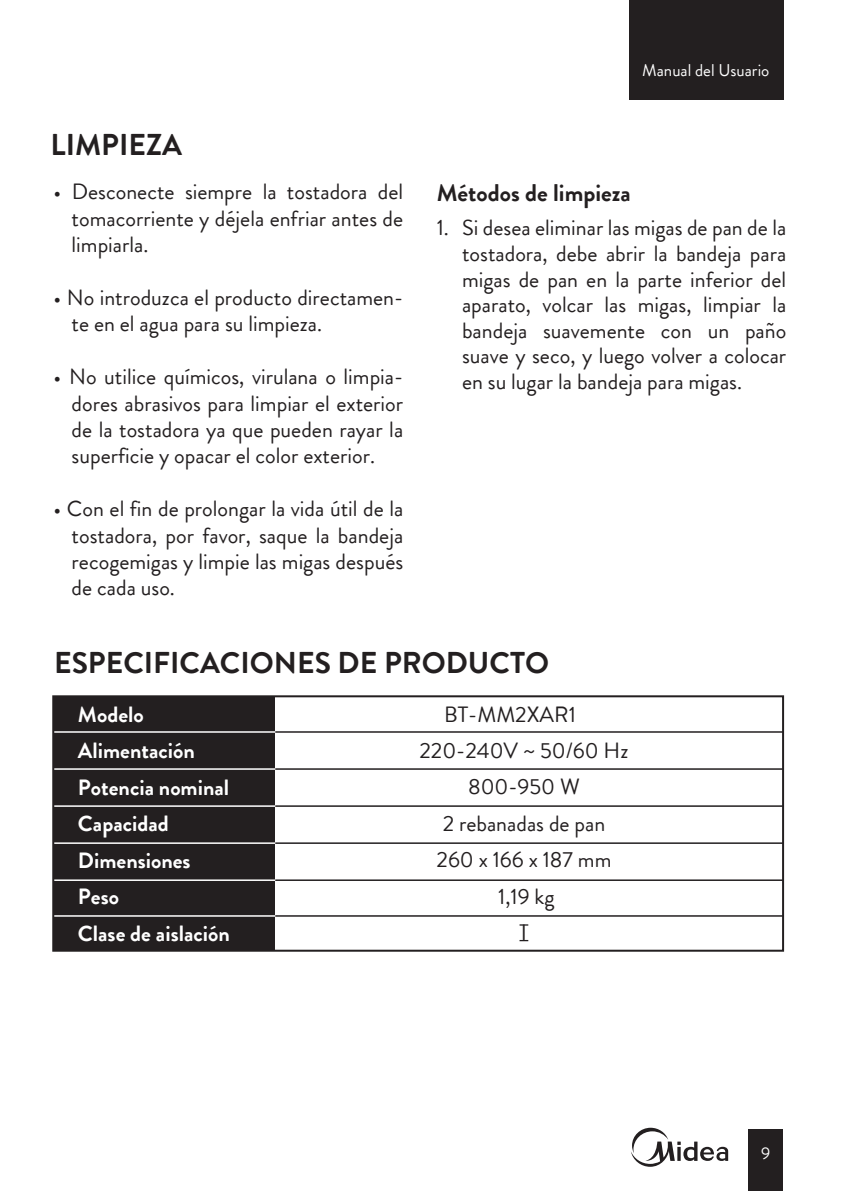
<style>
.page{position:relative;width:842px;height:1191px;background:#fff}
.page>*{position:absolute;margin:0;border:0;box-sizing:border-box;transform-origin:0 0}
.t1{font:700 30px "Brandon Grotesque";color:#231f20}
.t2{font:700 24px "Brandon Grotesque";color:#231f20}
.t3{font:22px/26.4px "Brandon Grotesque";color:#231f20;text-align:justify}
.t4{font:700 22px/36.6px "Brandon Grotesque";color:#fff}
.t5{font:17px "Brandon Grotesque";color:#fff}
</style>
<div class="page">
<div style="left:749px;top:1129px;width:34px;height:62px;background:#231f20"></div>
<svg style="left:631px;top:1127px;width:97px;height:39px"></svg>
<div style="left:629px;top:0;width:154px;height:100px;background:#231f20"></div>
<div style="left:53px;top:696px;width:222px;height:254px;background:#231f20"></div>
<hr style="left:53px;top:731px;width:222px;height:1px;background:#fff">
<hr style="left:275px;top:731px;width:508px;height:1px;background:#231f20">
<hr style="left:53px;top:768px;width:222px;height:2px;background:#fff">
<hr style="left:275px;top:768px;width:508px;height:2px;background:#231f20">
<hr style="left:53px;top:805px;width:222px;height:2px;background:#fff">
<hr style="left:275px;top:805px;width:508px;height:2px;background:#231f20">
<hr style="left:53px;top:842px;width:222px;height:2px;background:#fff">
<hr style="left:275px;top:842px;width:508px;height:2px;background:#231f20">
<hr style="left:53px;top:879px;width:222px;height:2px;background:#fff">
<hr style="left:275px;top:879px;width:508px;height:2px;background:#231f20">
<hr style="left:53px;top:915px;width:222px;height:1px;background:#fff">
<hr style="left:275px;top:915px;width:508px;height:1px;background:#231f20">
<div style="left:52px;top:695px;width:732px;height:256px;border:2px solid #231f20"></div>
<h1 class="t1" style="left:51px;top:124px;width:133px">LIMPIEZA</h1>
<p class="t3" style="left:72px;top:179px;width:333px;text-indent:-18px">• Desconecte siempre la tostadora del tomacorriente y déjela enfriar antes de limpiarla.</p>
<p class="t3" style="left:72px;top:284px;width:333px;text-indent:-18px">• No introduzca el producto directamen&shy;te en el agua para su limpieza.</p>
<p class="t3" style="left:72px;top:364px;width:333px;text-indent:-18px">• No utilice químicos, virulana o limpia&shy;dores abrasivos para limpiar el exterior de la tostadora ya que pueden rayar la superficie y opacar el color exterior.</p>
<p class="t3" style="left:72px;top:496px;width:333px;text-indent:-18px">• Con el fin de prolongar la vida útil de la tostadora, por favor, saque la bandeja recogemigas y limpie las migas después de cada uso.</p>
<p class="t5" style="left:642px;top:58px;width:129px">Manual del Usuario</p>
<p class="t2" style="left:437px;top:176px;width:196px">Métodos de limpieza</p>
<p class="t3" style="left:462px;top:215px;width:326px;line-height:25.6px;text-indent:-25px">1. Si desea eliminar las migas de pan de la tostadora, debe abrir la bandeja para migas de pan en la parte inferior del aparato, volcar las migas, limpiar la bandeja suavemente con un paño suave y seco, y luego volver a colocar en su lugar la bandeja para migas.</p>
<h1 class="t1" style="left:54px;top:641px;width:496px">ESPECIFICACIONES DE PRODUCTO</h1>
<p class="t4" style="left:78px;top:696px;width:153px">Modelo<br>Alimentación<br>Potencia nominal<br>Capacidad<br>Dimensiones<br>Peso<br>Clase de aislación</p>
<p class="t3" style="left:444px;top:701px;width:133px">BT-MM2XAR1</p>
<p class="t3" style="left:420px;top:732px;width:210px;line-height:36.6px;text-align:center">220-240V ~ 50/60 Hz<br>800-950 W<br>2 rebanadas de pan<br>260 x 166 x 187 mm<br>1,19 kg<br>I</p>
<p class="t5" style="left:761px;top:1141px;width:11px">9</p>
</div>
